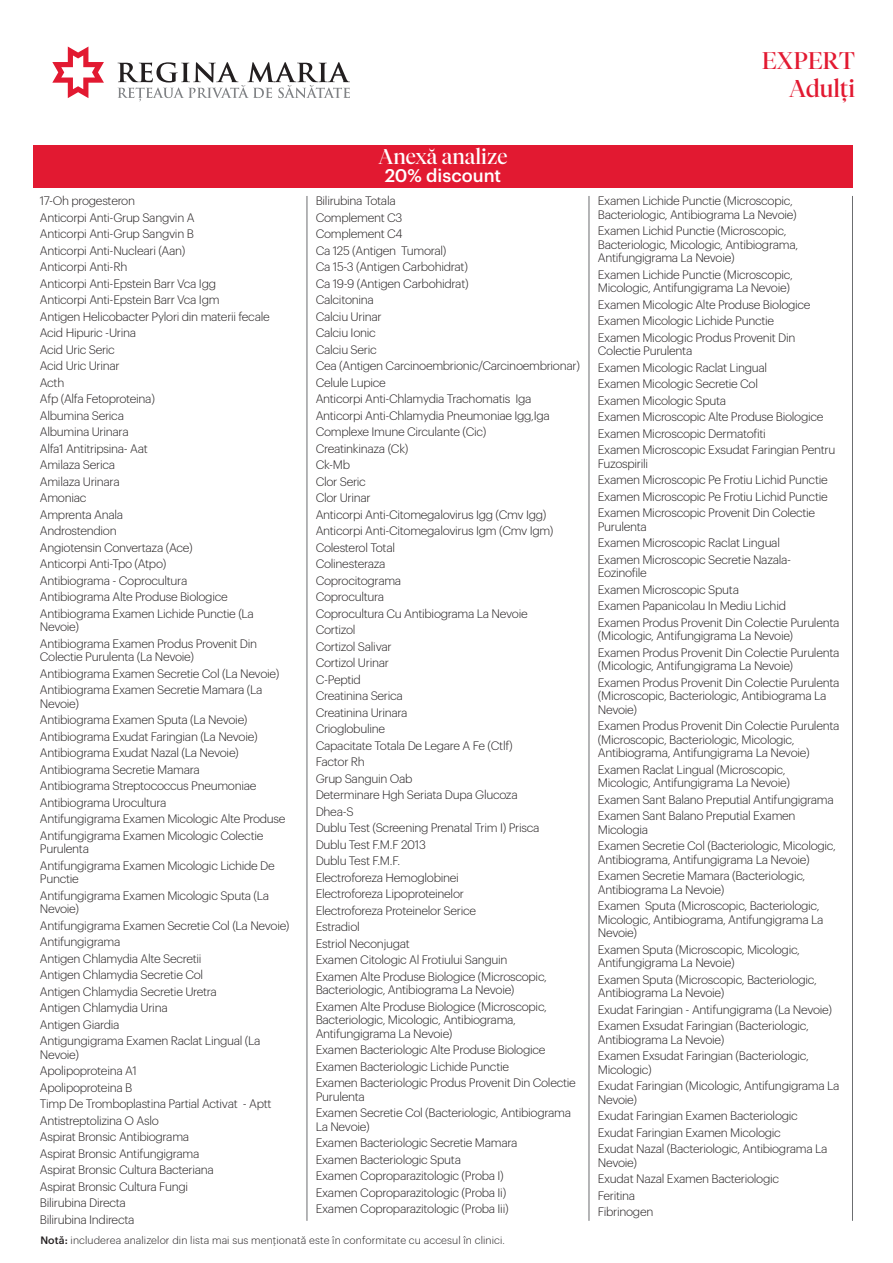
<style>
.page{position:relative;width:893px;height:1263px;background:#fff}
.page>*{position:absolute;margin:0;border:0;box-sizing:border-box;transform-origin:0 0}
.t1{font:24px/28.8px "Tiempos Fine";color:#e21931;text-align:right}
.t2{font:21px "Tiempos Fine";color:#fff}
.t3{font:500 18px "Graphik";color:#fff}
.t4{font:300 12px/16.5px "Graphik";letter-spacing:-.025em;color:#231f20}
.t5{font:300 10.5px "Graphik";letter-spacing:.01em;color:#231f20}
.s1{font-weight:500}
</style>
<div class="page">
<svg style="left:52px;top:47px;width:52px;height:51px"></svg>
<svg style="left:118px;top:62px;width:232px;height:40px"></svg>
<div style="left:33px;top:145px;width:819px;height:43px;background:#e21931"></div>
<hr style="left:307px;top:196px;width:1px;height:1025px;background:#6c6d70">
<hr style="left:589px;top:196px;width:1px;height:1025px;background:#6c6d70">
<hr style="left:852px;top:196px;width:1px;height:1025px;background:#6c6d70">
<p class="t4" style="left:40px;top:192px;width:231px">17-Oh progesteron<br>Anticorpi Anti-Grup Sangvin A<br>Anticorpi Anti-Grup Sangvin B<br>Anticorpi Anti-Nucleari (Aan)<br>Anticorpi Anti-Rh<br>Anticorpi Anti-Epstein Barr Vca Igg<br>Anticorpi Anti-Epstein Barr Vca Igm<br>Antigen Helicobacter Pylori din materii fecale<br>Acid Hipuric -Urina<br>Acid Uric Seric<br>Acid Uric Urinar<br>Acth<br>Afp (Alfa Fetoproteina)<br>Albumina Serica<br>Albumina Urinara<br>Alfa1 Antitripsina- Aat<br>Amilaza Serica<br>Amilaza Urinara<br>Amoniac<br>Amprenta Anala<br>Androstendion<br>Angiotensin Convertaza (Ace)<br>Anticorpi Anti-Tpo (Atpo)<br>Antibiograma - Coprocultura<br>Antibiograma Alte Produse Biologice<br>Antibiograma Examen Lichide Punctie (La</p>
<p class="t4" style="left:40px;top:618px;width:219px">Nevoie)<br>Antibiograma Examen Produs Provenit Din</p>
<p class="t4" style="left:40px;top:648px;width:241px">Colectie Purulenta (La Nevoie)<br>Antibiograma Examen Secretie Col (La Nevoie)<br>Antibiograma Examen Secretie Mamara (La</p>
<p class="t4" style="left:40px;top:694px;width:247px">Nevoie)<br>Antibiograma Examen Sputa (La Nevoie)<br>Antibiograma Exudat Faringian (La Nevoie)<br>Antibiograma Exudat Nazal (La Nevoie)<br>Antibiograma Secretie Mamara<br>Antibiograma Streptococcus Pneumoniae Antibiograma Urocultura<br>Antifungigrama Examen Micologic Alte Produse Antifungigrama Examen Micologic Colectie</p>
<p class="t4" style="left:40px;top:840px;width:236px">Purulenta<br>Antifungigrama Examen Micologic Lichide De</p>
<p class="t4" style="left:40px;top:870px;width:231px">Punctie<br>Antifungigrama Examen Micologic Sputa (La</p>
<p class="t4" style="left:40px;top:900px;width:251px">Nevoie)<br>Antifungigrama Examen Secretie Col (La Nevoie)<br>Antifungigrama<br>Antigen Chlamydia Alte Secretii<br>Antigen Chlamydia Secretie Col<br>Antigen Chlamydia Secretie Uretra<br>Antigen Chlamydia Urina<br>Antigen Giardia<br>Antigungigrama Examen Raclat Lingual (La</p>
<p class="t4" style="left:40px;top:1045px;width:233px">Nevoie)<br>Apolipoproteina A1<br>Apolipoproteina B<br>Timp De Tromboplastina Partial Activat - Aptt<br>Antistreptolizina O Aslo<br>Aspirat Bronsic Antibiograma<br>Aspirat Bronsic Antifungigrama<br>Aspirat Bronsic Cultura Bacteriana<br>Aspirat Bronsic Cultura Fungi<br>Bilirubina Directa<br>Bilirubina Indirecta</p>
<h2 class="t2" style="left:379px;top:144px;width:130px">Anexă analize</h2>
<h3 class="t3" style="left:385px;top:162px;width:118px">20% discount</h3>
<p class="t4" style="left:316px;top:192px;width:266px">Bilirubina Totala<br>Complement C3<br>Complement C4<br>Ca 125 (Antigen Tumoral)<br>Ca 15-3 (Antigen Carbohidrat)<br>Ca 19-9 (Antigen Carbohidrat)<br>Calcitonina<br>Calciu Urinar<br>Calciu Ionic<br>Calciu Seric<br>Cea (Antigen Carcinoembrionic/Carcinoembrionar)<br>Celule Lupice<br>Anticorpi Anti-Chlamydia Trachomatis Iga<br>Anticorpi Anti-Chlamydia Pneumoniae Igg,Iga<br>Complexe Imune Circulante (Cic)<br>Creatinkinaza (Ck)<br>Ck-Mb<br>Clor Seric<br>Clor Urinar<br>Anticorpi Anti-Citomegalovirus Igg (Cmv Igg)<br>Anticorpi Anti-Citomegalovirus Igm (Cmv Igm)<br>Colesterol Total<br>Colinesteraza<br>Coprocitograma<br>Coprocultura<br>Coprocultura Cu Antibiograma La Nevoie<br>Cortizol<br>Cortizol Salivar<br>Cortizol Urinar<br>C-Peptid<br>Creatinina Serica<br>Creatinina Urinara<br>Crioglobuline<br>Capacitate Totala De Legare A Fe (Ctlf)<br>Factor Rh<br>Grup Sanguin Oab<br>Determinare Hgh Seriata Dupa Glucoza<br>Dhea-S<br>Dublu Test (Screening Prenatal Trim I) Prisca<br>Dublu Test F.M.F 2013<br>Dublu Test F.M.F.<br>Electroforeza Hemoglobinei<br>Electroforeza Lipoproteinelor<br>Electroforeza Proteinelor Serice<br>Estradiol<br>Estriol Neconjugat<br>Examen Citologic Al Frotiului Sanguin<br>Examen Alte Produse Biologice (Microscopic,</p>
<p class="t4" style="left:316px;top:981px;width:233px">Bacteriologic, Antibiograma La Nevoie)<br>Examen Alte Produse Biologice (Microscopic,</p>
<p class="t4" style="left:316px;top:1012px;width:202px;line-height:13.5px">Bacteriologic, Micologic, Antibiograma,<br>Antifungigrama La Nevoie)</p>
<p class="t4" style="left:316px;top:1041px;width:262px">Examen Bacteriologic Alte Produse Biologice<br>Examen Bacteriologic Lichide Punctie<br>Examen Bacteriologic Produs Provenit Din Colectie</p>
<p class="t4" style="left:316px;top:1087px;width:257px">Purulenta<br>Examen Secretie Col (Bacteriologic, Antibiograma</p>
<p class="t4" style="left:316px;top:1117px;width:203px">La Nevoie)<br>Examen Bacteriologic Secretie Mamara<br>Examen Bacteriologic Sputa<br>Examen Coproparazitologic (Proba I)<br>Examen Coproparazitologic (Proba Ii)<br>Examen Coproparazitologic (Proba Iii)</p>
<p class="t5" style="left:40px;top:1233px;width:466px"><span class="s1">Notă:</span> includerea analizelor din lista mai sus menționată este în conformitate cu accesul în clinici.</p>
<h1 class="t1" style="left:762px;top:46px;width:95px">EXPERT<br>Adulți</h1>
<p class="t4" style="left:598px;top:193px;width:200px;line-height:13.5px">Examen Lichide Punctie (Microscopic,<br>Bacteriologic, Antibiograma La Nevoie)</p>
<p class="t4" style="left:598px;top:223px;width:202px;line-height:13.5px">Examen Lichid Punctie (Microscopic,<br>Bacteriologic, Micologic, Antibiograma,<br>Antifungigrama La Nevoie)</p>
<p class="t4" style="left:598px;top:267px;width:196px;line-height:13.5px">Examen Lichide Punctie (Microscopic,<br>Micologic, Antifungigrama La Nevoie)</p>
<p class="t4" style="left:598px;top:295px;width:214px">Examen Micologic Alte Produse Biologice<br>Examen Micologic Lichide Punctie<br>Examen Micologic Produs Provenit Din</p>
<p class="t4" style="left:598px;top:342px;width:239px">Colectie Purulenta<br>Examen Micologic Raclat Lingual<br>Examen Micologic Secretie Col<br>Examen Micologic Sputa<br>Examen Microscopic Alte Produse Biologice<br>Examen Microscopic Dermatofiti<br>Examen Microscopic Exsudat Faringian Pentru</p>
<p class="t4" style="left:598px;top:454px;width:231px">Fuzospirili<br>Examen Microscopic Pe Frotiu Lichid Punctie Examen Microscopic Pe Frotiu Lichid Punctie Examen Microscopic Provenit Din Colectie</p>
<p class="t4" style="left:598px;top:517px;width:195px">Purulenta<br>Examen Microscopic Raclat Lingual<br>Examen Microscopic Secretie Nazala-</p>
<p class="t4" style="left:598px;top:564px;width:243px">Eozinofile<br>Examen Microscopic Sputa<br>Examen Papanicolau In Mediu Lichid<br>Examen Produs Provenit Din Colectie Purulenta</p>
<p class="t4" style="left:598px;top:627px;width:243px">(Micologic, Antifungigrama La Nevoie)<br>Examen Produs Provenit Din Colectie Purulenta</p>
<p class="t4" style="left:598px;top:657px;width:243px">(Micologic, Antifungigrama La Nevoie)<br>Examen Produs Provenit Din Colectie Purulenta</p>
<p class="t4" style="left:598px;top:688px;width:230px;line-height:13.5px">(Microscopic, Bacteriologic, Antibiograma La<br>Nevoie)</p>
<p class="t4" style="left:598px;top:718px;width:243px;line-height:13.5px">Examen Produs Provenit Din Colectie Purulenta (Microscopic, Bacteriologic, Micologic,<br>Antibiograma, Antifungigrama La Nevoie)</p>
<p class="t4" style="left:598px;top:762px;width:194px;line-height:13.5px">Examen Raclat Lingual (Microscopic,<br>Micologic, Antifungigrama La Nevoie)</p>
<p class="t4" style="left:598px;top:790px;width:238px">Examen Sant Balano Preputial Antifungigrama<br>Examen Sant Balano Preputial Examen</p>
<p class="t4" style="left:598px;top:820px;width:240px">Micologia<br>Examen Secretie Col (Bacteriologic, Micologic,</p>
<p class="t4" style="left:598px;top:850px;width:213px">Antibiograma, Antifungigrama La Nevoie)<br>Examen Secretie Mamara (Bacteriologic,</p>
<p class="t4" style="left:598px;top:880px;width:223px">Antibiograma La Nevoie)<br>Examen Sputa (Microscopic, Bacteriologic,</p>
<p class="t4" style="left:598px;top:912px;width:227px;line-height:13.5px">Micologic, Antibiograma, Antifungigrama La<br>Nevoie)</p>
<p class="t4" style="left:598px;top:942px;width:204px;line-height:13.5px">Examen Sputa (Microscopic, Micologic,<br>Antifungigrama La Nevoie)</p>
<p class="t4" style="left:598px;top:972px;width:221px;line-height:13.5px">Examen Sputa (Microscopic, Bacteriologic,<br>Antibiograma La Nevoie)</p>
<p class="t4" style="left:598px;top:1000px;width:236px">Exudat Faringian - Antifungigrama (La Nevoie)<br>Examen Exsudat Faringian (Bacteriologic,</p>
<p class="t4" style="left:598px;top:1030px;width:213px">Antibiograma La Nevoie)<br>Examen Exsudat Faringian (Bacteriologic,</p>
<p class="t4" style="left:598px;top:1060px;width:243px">Micologic)<br>Exudat Faringian (Micologic, Antifungigrama La</p>
<p class="t4" style="left:598px;top:1090px;width:231px">Nevoie)<br>Exudat Faringian Examen Bacteriologic<br>Exudat Faringian Examen Micologic<br>Exudat Nazal (Bacteriologic, Antibiograma La</p>
<p class="t4" style="left:598px;top:1153px;width:183px">Nevoie)<br>Exudat Nazal Examen Bacteriologic<br>Feritina<br>Fibrinogen</p>
</div>
